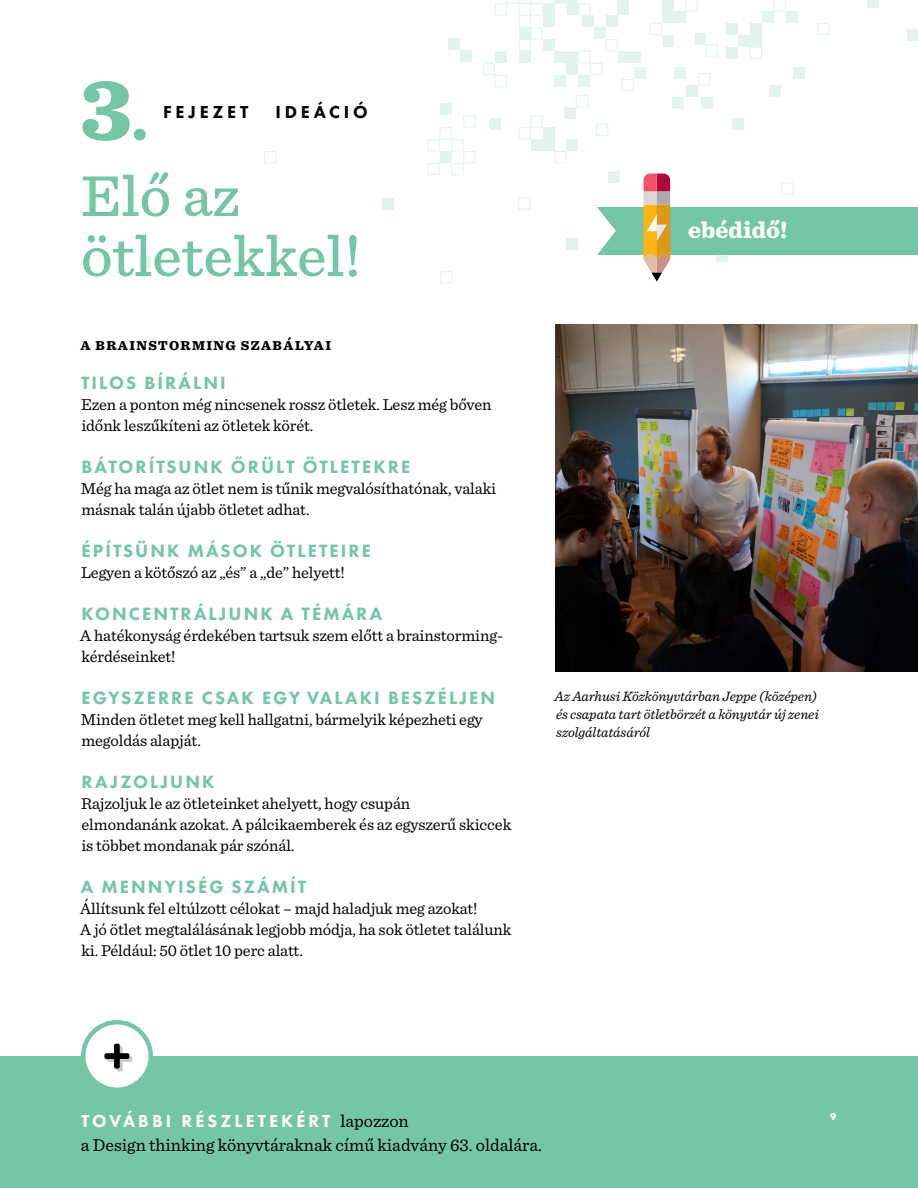
<style>
.page{position:relative;width:918px;height:1188px;background:#fff}
.page>*{position:absolute;margin:0;border:0;box-sizing:border-box;transform-origin:0 0}
.t1{font:900 90px "Sentinel";color:#74c6a5}
.t2{font:500 60px/60px "Sentinel";color:#74c6a5}
.t3{font:900 24px "Sentinel";color:#fff}
.t4{font:800 18.45px "Futura PT";letter-spacing:.11em;color:#74c6a5}
.t5{font:18px "Sentinel";color:#000}
.t6{font:800 18px "Futura PT";letter-spacing:.17em;color:#fff}
.t7{font:800 18px "Futura PT";letter-spacing:.21em;color:#000}
.t8{font:16.5px/21px "Sentinel";letter-spacing:-.005em;color:#000}
.t9{font:italic 14.25px/18px "Sentinel";letter-spacing:-.005em;color:#000}
.t10{font:900 13.5px "Sentinel";letter-spacing:.1em;color:#000}
.t11{font:700 9px "Futura Std";color:#fff}
.s1{font-size:60px}
.s2{font-family:"Sentinel";font-weight:400;color:#000}
</style>
<div class="page">
<div style="left:674px;top:11px;width:12px;height:12px;background:#e3f4ed"></div>
<div style="left:543px;top:127px;width:11px;height:12px;background:#e3f4ed"></div>
<div style="left:630px;top:51px;width:11px;height:12px;background:#e3f4ed"></div>
<div style="left:662px;top:35px;width:12px;height:12px;background:#e3f4ed"></div>
<div style="left:566px;top:139px;width:12px;height:12px;background:#e3f4ed"></div>
<div style="left:448px;top:38px;width:12px;height:12px;background:#e3f4ed"></div>
<div style="left:634px;top:67px;width:12px;height:12px;background:#e3f4ed"></div>
<div style="left:694px;top:33px;width:12px;height:12px;background:#e3f4ed"></div>
<div style="left:564px;top:107px;width:12px;height:12px;background:#e3f4ed"></div>
<div style="left:738px;top:35px;width:12px;height:12px;background:#e3f4ed"></div>
<div style="left:566px;top:63px;width:12px;height:12px;background:#e3f4ed"></div>
<div style="left:786px;top:11px;width:12px;height:12px;background:#e3f4ed"></div>
<div style="left:543px;top:15px;width:11px;height:12px;background:#e3f4ed"></div>
<div style="left:543px;top:3px;width:11px;height:12px;background:#e3f4ed"></div>
<div style="left:490px;top:118px;width:11px;height:12px;background:#e3f4ed"></div>
<div style="left:382px;top:198px;width:12px;height:12px;background:#e3f4ed"></div>
<div style="left:726px;top:47px;width:12px;height:12px;background:#e3f4ed"></div>
<div style="left:578px;top:75px;width:12px;height:12px;background:#e3f4ed"></div>
<div style="left:519px;top:27px;width:12px;height:12px;background:#e3f4ed"></div>
<svg style="left:554px;top:0;width:24px;height:3px"></svg>
<div style="left:566px;top:238px;width:12px;height:12px;background:#e3f4ed"></div>
<div style="left:594px;top:27px;width:12px;height:12px;background:#e3f4ed"></div>
<div style="left:750px;top:35px;width:12px;height:12px;background:#e3f4ed"></div>
<div style="left:566px;top:51px;width:12px;height:12px;background:#e3f4ed"></div>
<div style="left:617px;top:3px;width:12px;height:12px;background:#e3f4ed"></div>
<div style="left:566px;top:3px;width:12px;height:12px;background:#e3f4ed"></div>
<div style="left:582px;top:15px;width:12px;height:12px;background:#e3f4ed"></div>
<div style="left:662px;top:11px;width:12px;height:12px;background:#e3f4ed"></div>
<div style="left:543px;top:139px;width:11px;height:12px;background:#e3f4ed"></div>
<div style="left:618px;top:51px;width:12px;height:12px;background:#e3f4ed"></div>
<div style="left:606px;top:15px;width:12px;height:12px;background:#e3f4ed"></div>
<div style="left:750px;top:23px;width:12px;height:12px;background:#e3f4ed"></div>
<div style="left:554px;top:51px;width:12px;height:12px;background:#e3f4ed"></div>
<svg style="left:617px;top:0;width:12px;height:3px"></svg>
<div style="left:139px;top:256px;width:12px;height:12px;background:#e3f4ed"></div>
<div style="left:495px;top:51px;width:12px;height:12px;background:#e3f4ed"></div>
<div style="left:762px;top:11px;width:12px;height:12px;background:#e3f4ed"></div>
<div style="left:543px;top:39px;width:11px;height:12px;background:#e3f4ed"></div>
<div style="left:726px;top:23px;width:12px;height:12px;background:#e3f4ed"></div>
<div style="left:554px;top:75px;width:12px;height:12px;background:#e3f4ed"></div>
<div style="left:519px;top:51px;width:12px;height:12px;background:#e3f4ed"></div>
<div style="left:686px;top:85px;width:12px;height:12px;background:#e3f4ed"></div>
<div style="left:793px;top:67px;width:12px;height:12px;background:#e3f4ed"></div>
<div style="left:672px;top:97px;width:12px;height:12px;background:#e3f4ed"></div>
<div style="left:769px;top:85px;width:12px;height:12px;background:#e3f4ed"></div>
<div style="left:662px;top:0;width:12px;height:11px;background:#e3f4ed"></div>
<div style="left:531px;top:139px;width:12px;height:12px;background:#e3f4ed"></div>
<div style="left:608px;top:171px;width:12px;height:12px;background:#e3f4ed"></div>
<div style="left:701px;top:97px;width:12px;height:12px;background:#e3f4ed"></div>
<div style="left:440px;top:104px;width:12px;height:11px;background:#e3f4ed"></div>
<div style="left:460px;top:50px;width:12px;height:12px;background:#e3f4ed"></div>
<div style="left:732px;top:118px;width:12px;height:12px;background:#e3f4ed"></div>
<div style="left:674px;top:67px;width:12px;height:12px;background:#e3f4ed"></div>
<div style="left:867px;top:0;width:12px;height:7px;background:#e3f4ed"></div>
<div style="left:908px;top:29px;width:10px;height:12px;background:#e3f4ed"></div>
<div style="left:440px;top:151px;width:12px;height:12px;background:#e3f4ed"></div>
<div style="left:774px;top:0;width:12px;height:11px;border:1px solid #e3f4ed"></div>
<div style="left:531px;top:27px;width:12px;height:12px;border:1px solid #e3f4ed"></div>
<svg style="left:507px;top:0;width:36px;height:3px"></svg>
<div style="left:519px;top:3px;width:12px;height:12px;border:1px solid #e3f4ed"></div>
<div style="left:531px;top:3px;width:12px;height:12px;border:1px solid #e3f4ed"></div>
<div style="left:578px;top:3px;width:12px;height:12px;border:1px solid #e3f4ed"></div>
<div style="left:495px;top:3px;width:12px;height:12px;border:1px solid #e3f4ed"></div>
<div style="left:519px;top:15px;width:12px;height:12px;border:1px solid #e3f4ed"></div>
<div style="left:750px;top:47px;width:12px;height:12px;border:1px solid #e3f4ed"></div>
<div style="left:578px;top:51px;width:12px;height:12px;border:1px solid #e3f4ed"></div>
<div style="left:519px;top:39px;width:12px;height:12px;border:1px solid #e3f4ed"></div>
<div style="left:817px;top:23px;width:12px;height:12px;border:1px solid #e3f4ed"></div>
<div style="left:781px;top:183px;width:12px;height:12px;border:1px solid #e3f4ed"></div>
<div style="left:483px;top:63px;width:12px;height:12px;border:1px solid #e3f4ed"></div>
<div style="left:686px;top:0;width:12px;height:11px;border:1px solid #e3f4ed"></div>
<div style="left:531px;top:115px;width:12px;height:12px;border:1px solid #e3f4ed"></div>
<div style="left:596px;top:124px;width:12px;height:12px;border:1px solid #e3f4ed"></div>
<div style="left:519px;top:127px;width:12px;height:12px;border:1px solid #e3f4ed"></div>
<div style="left:428px;top:163px;width:12px;height:12px;border:1px solid #e3f4ed"></div>
<div style="left:428px;top:139px;width:12px;height:12px;border:1px solid #e3f4ed"></div>
<div style="left:440px;top:127px;width:12px;height:12px;border:1px solid #e3f4ed"></div>
<div style="left:452px;top:139px;width:11px;height:12px;border:1px solid #e3f4ed"></div>
<div style="left:463px;top:151px;width:12px;height:12px;border:1px solid #e3f4ed"></div>
<div style="left:495px;top:75px;width:12px;height:12px;border:1px solid #e3f4ed"></div>
<div style="left:698px;top:73px;width:12px;height:12px;border:1px solid #e3f4ed"></div>
<div style="left:706px;top:45px;width:12px;height:11px;border:1px solid #e3f4ed"></div>
<div style="left:576px;top:95px;width:12px;height:12px;border:1px solid #e3f4ed"></div>
<div style="left:463px;top:115px;width:12px;height:12px;border:1px solid #e3f4ed"></div>
<div style="left:452px;top:163px;width:11px;height:12px;border:1px solid #e3f4ed"></div>
<div style="left:650px;top:23px;width:12px;height:12px;border:1px solid #e3f4ed"></div>
<div style="left:554px;top:151px;width:12px;height:12px;border:1px solid #e3f4ed"></div>
<div style="left:606px;top:39px;width:12px;height:12px;border:1px solid #e3f4ed"></div>
<div style="left:590px;top:63px;width:12px;height:12px;border:1px solid #e3f4ed"></div>
<div style="left:622px;top:79px;width:12px;height:12px;border:1px solid #e3f4ed"></div>
<div style="left:518px;top:198px;width:12px;height:12px;border:1px solid #e3f4ed"></div>
<div style="left:440px;top:271px;width:12px;height:12px;border:1px solid #e3f4ed"></div>
<div style="left:264px;top:151px;width:12px;height:12px;border:1px solid #e3f4ed"></div>
<div style="left:0;top:1056px;width:918px;height:132px;background:#74c6a5"></div>
<div style="left:83px;top:1022px;width:68px;height:68px;background:#fff;border-radius:50%"></div>
<div style="left:81px;top:1020px;width:72px;height:72px;border:4px solid #74c6a5;border-radius:50%"></div>
<svg style="left:104px;top:1044px;width:28px;height:27px"></svg>
<img style="left:556px;top:324px;width:362px;height:348px">
<div style="left:643px;top:191px;width:14px;height:14px;background:#d7d8d6"></div>
<div style="left:657px;top:191px;width:13px;height:14px;background:#a9abac"></div>
<svg style="left:643px;top:174px;width:27px;height:17px"></svg>
<svg style="left:597px;top:205px;width:321px;height:77px"></svg>
<h1 class="t1" style="left:81px;top:38px;width:68px">3<span class="s1">.</span></h1>
<p class="t7" style="left:163px;top:101px;width:87px">FEJEZET</p>
<p class="t7" style="left:275px;top:101px;width:94px">IDEÁCIÓ</p>
<h2 class="t2" style="left:81px;top:163px;width:282px">Elő az ötletekkel!</h2>
<p class="t10" style="left:80px;top:335px;width:253px">A BRAINSTORMING SZABÁLYAI</p>
<p class="t4" style="left:81px;top:371px;width:146px">TILOS BÍRÁLNI</p>
<p class="t8" style="left:81px;top:393px;width:412px">Ezen a ponton még nincsenek rossz ötletek. Lesz még bőven időnk leszűkíteni az ötletek körét.</p>
<p class="t4" style="left:82px;top:455px;width:330px">BÁTORÍTSUNK ŐRÜLT ÖTLETEKRE</p>
<p class="t8" style="left:81px;top:477px;width:417px">Még ha maga az ötlet nem is tűnik megvalósíthatónak, valaki másnak talán újabb ötletet adhat.</p>
<p class="t4" style="left:82px;top:539px;width:291px">ÉPÍTSÜNK MÁSOK ÖTLETEIRE</p>
<p class="t8" style="left:81px;top:561px;width:265px">Legyen a kötőszó az „és” a „de” helyett!</p>
<p class="t4" style="left:82px;top:602px;width:302px">KONCENTRÁLJUNK A TÉMÁRA</p>
<p class="t8" style="left:80px;top:624px;width:424px">A hatékonyság érdekében tartsuk szem előtt a brainstorming&shy;kérdéseinket!</p>
<p class="t4" style="left:82px;top:686px;width:415px">EGYSZERRE CSAK EGY VALAKI BESZÉLJEN</p>
<p class="t8" style="left:81px;top:708px;width:403px">Minden ötletet meg kell hallgatni, bármelyik képezheti egy megoldás alapját.</p>
<p class="t4" style="left:82px;top:770px;width:134px">RAJZOLJUNK</p>
<p class="t8" style="left:81px;top:792px;width:432px">Rajzoljuk le az ötleteinket ahelyett, hogy csupán<br>elmondanánk azokat. A pálcikaemberek és az egyszerű skiccek is többet mondanak pár szónál.</p>
<p class="t4" style="left:81px;top:875px;width:227px">A MENNYISÉG SZÁMÍT</p>
<p class="t8" style="left:80px;top:897px;width:433px">Állítsunk fel eltúlzott célokat – majd haladjuk meg azokat!<br>A jó ötlet megtalálásának legjobb módja, ha sok ötletet találunk ki. Például: 50 ötlet 10 perc alatt.</p>
<h3 class="t3" style="left:688px;top:210px;width:101px">ebédidő!</h3>
<p class="t9" style="left:554px;top:687px;width:266px">Az Aarhusi Közkönyvtárban Jeppe (középen) és csapata tart ötletbörzét a könyvtár új zenei szolgáltatásáról</p>
<p class="t6" style="left:81px;top:1110px;width:329px">TOVÁBBI RÉSZLETEKÉRT <span class="s2">lapozzon</span></p>
<p class="t5" style="left:81px;top:1132px;width:462px">a Design thinking könyvtáraknak című kiadvány 63. oldalára.</p>
<p class="t11" style="left:830px;top:1111px;width:8px">9</p>
</div>
